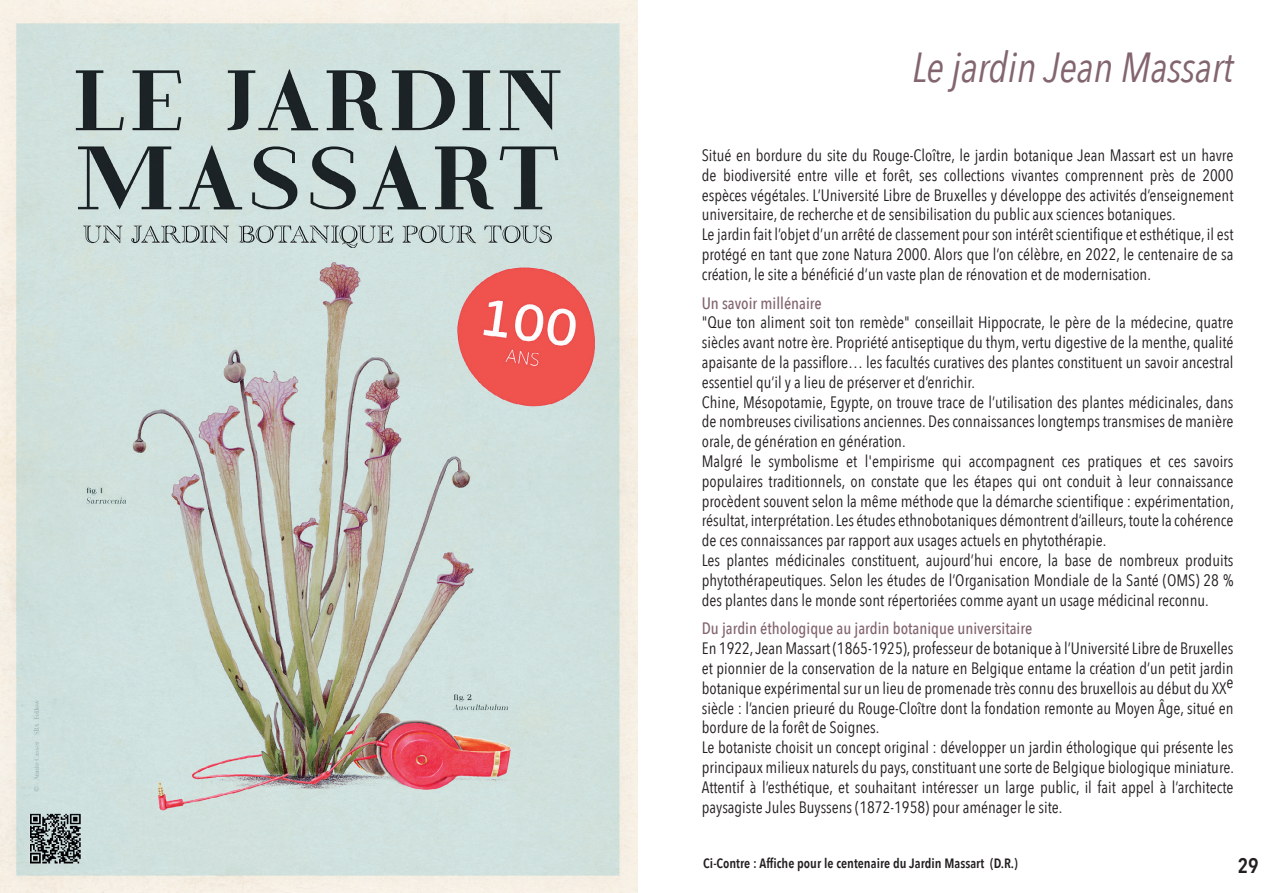
<style>
.page{position:relative;width:1276px;height:893px;background:#fff}
.page>*{position:absolute;margin:0;border:0;box-sizing:border-box;transform-origin:0 0}
.t1{font:italic 42px "Avenir Next Condensed";color:#83656e}
.t2{font:600 21px "Avenir Next Condensed";color:#231f20}
.t3{font:16.5px/19.8px "Avenir Next Condensed";color:#231f20;text-align:justify}
.t4{font:500 16.5px "Avenir Next Condensed";color:#83656e}
.CorpDeTexte{font:600 13.5px "Avenir Next Condensed";color:#231f20}
</style>
<div class="page">
<img style="left:0;top:0;width:638px;height:893px">
<p class="t1" style="left:912px;top:42px;width:323px">Le jardin Jean Massart</p>
<p class="t3" style="left:702px;top:145px;width:533px">Situé en bordure du site du Rouge-Cloître, le jardin botanique Jean Massart est un havre de biodiversité entre ville et forêt, ses collections vivantes comprennent près de 2000 espèces végétales. L’Université Libre de Bruxelles y développe des activités d’enseignement universitaire, de recherche et de sensibilisation du public aux sciences botaniques.</p>
<p class="t3" style="left:702px;top:224px;width:533px">Le jardin fait l’objet d’un arrêté de classement pour son intérêt scientifique et esthétique, il est protégé en tant que zone Natura 2000. Alors que l’on célèbre, en 2022, le centenaire de sa création, le site a bénéficié d’un vaste plan de rénovation et de modernisation.</p>
<p class="t4" style="left:702px;top:293px;width:121px">Un savoir millénaire</p>
<p class="t3" style="left:702px;top:312px;width:533px">"Que ton aliment soit ton remède" conseillait Hippocrate, le père de la médecine, quatre siècles avant notre ère. Propriété antiseptique du thym, vertu digestive de la menthe, qualité apaisante de la passiflore… les facultés curatives des plantes constituent un savoir ancestral essentiel qu’il y a lieu de préserver et d’enrichir.</p>
<p class="t3" style="left:702px;top:391px;width:533px">Chine, Mésopotamie, Egypte, on trouve trace de l’utilisation des plantes médicinales, dans de nombreuses civilisations anciennes. Des connaissances longtemps transmises de manière orale, de génération en génération.</p>
<p class="t3" style="left:702px;top:451px;width:533px">Malgré le symbolisme et l'empirisme qui accompagnent ces pratiques et ces savoirs populaires traditionnels, on constate que les étapes qui ont conduit à leur connaissance procèdent souvent selon la même méthode que la démarche scientifique : expérimentation, résultat, interprétation. Les études ethnobotaniques démontrent d’ailleurs, toute la cohérence de ces connaissances par rapport aux usages actuels en phytothérapie.</p>
<p class="t3" style="left:702px;top:550px;width:533px">Les plantes médicinales constituent, aujourd’hui encore, la base de nombreux produits phytothérapeutiques. Selon les études de l’Organisation Mondiale de la Santé (OMS) 28 % des plantes dans le monde sont répertoriées comme ayant un usage médicinal reconnu.</p>
<p class="t4" style="left:702px;top:619px;width:332px">Du jardin éthologique au jardin botanique universitaire</p>
<p class="t3" style="left:702px;top:638px;width:533px">En 1922, Jean Massart (1865-1925), professeur de botanique à l’Université Libre de Bruxelles et pionnier de la conservation de la nature en Belgique entame la création d’un petit jardin botanique expérimental sur un lieu de promenade très connu des bruxellois au début du XXe siècle : l’ancien prieuré du Rouge-Cloître dont la fondation remonte au Moyen Âge, situé en bordure de la forêt de Soignes.</p>
<p class="t3" style="left:702px;top:737px;width:534px">Le botaniste choisit un concept original : développer un jardin éthologique qui présente les principaux milieux naturels du pays, constituant une sorte de Belgique biologique miniature.<br>Attentif à l’esthétique, et souhaitant intéresser un large public, il fait appel à l’architecte paysagiste Jules Buyssens (1872-1958) pour aménager le site.</p>
<p class="CorpDeTexte" style="left:703px;top:852px;width:316px">Ci-Contre : Affiche pour le centenaire du Jardin Massart (D.R.)</p>
<p class="t2" style="left:1237px;top:848px;width:22px">29</p>
</div>
